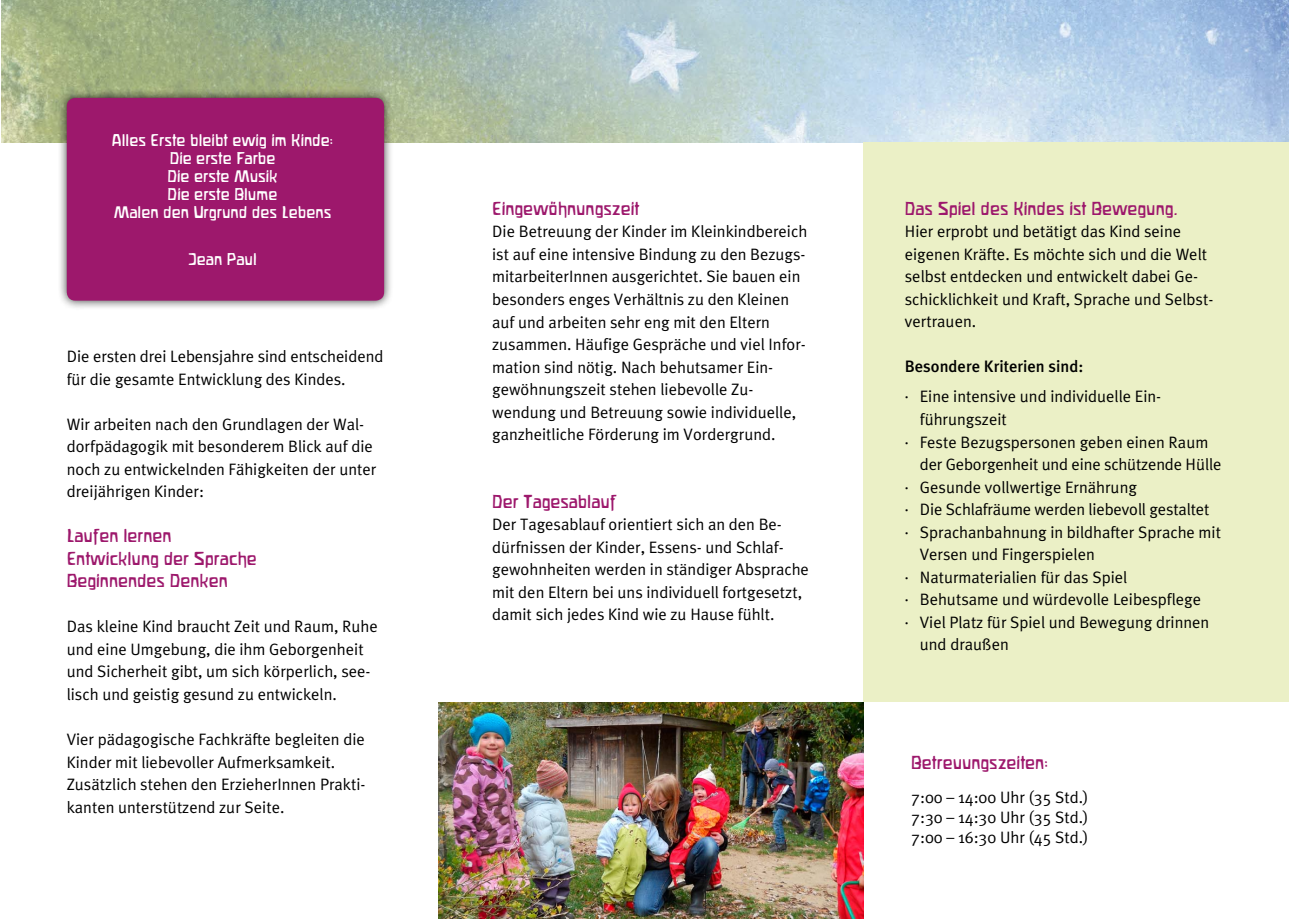
<style>
.page{position:relative;width:1289px;height:919px;background:#fff}
.page>*{position:absolute;margin:0;border:0;box-sizing:border-box;transform-origin:0 0}
.t1{font:16.5px/22.5px "Meta Plus OT Normal";color:#000}
.t2{font:16.5px/22.5px "Waldorfschrift";color:#9d186c}
.t3{font:16.5px "Meta Plus OT Medium";color:#000}
.t4{font:15px/18px "Waldorfschrift";color:#fff;text-align:center}
.s1{font-family:"The Sans"}
</style>
<div class="page">
<img style="left:1px;top:0;width:1287px;height:142px">
<div style="left:863px;top:142px;width:425px;height:560px;background:#ebf0c6"></div>
<div style="left:57px;top:88px;width:337px;height:222px;background:#000;opacity:.75"></div>
<div style="left:67px;top:98px;width:317px;height:202px;background:#9d186c;border-radius:9px"></div>
<img style="left:438px;top:702px;width:425px;height:216px">
<p class="t4" style="left:112px;top:131px;width:223px">Alles Erste bleibt ewig im Kinde:<br>Die erste Farbe<br>Die erste Musik<br>Die erste Blume<br>Malen den Urgrund des Lebens</p>
<p class="t4" style="left:188px;top:250px;width:70px">Jean Paul</p>
<p class="t1" style="left:67px;top:345px;width:318px">Die ersten drei Lebensjahre sind entscheidend für die gesamte Entwicklung des Kindes.</p>
<p class="t1" style="left:67px;top:412px;width:311px">Wir arbeiten nach den Grundlagen der Wal&shy;dorfpädagogik mit besonderem Blick auf die noch zu entwickelnden Fähigkeiten der unter dreijährigen Kinder:</p>
<p class="t2" style="left:67px;top:524px;width:191px">Laufen lernen<br>Entwicklung der Sprache<br>Beginnendes Denken</p>
<p class="t1" style="left:67px;top:615px;width:312px">Das kleine Kind braucht Zeit und Raum, Ruhe und eine Umgebung, die ihm Geborgenheit und Sicherheit gibt, um sich körperlich, see&shy;lisch und geistig gesund zu entwickeln.</p>
<p class="t1" style="left:67px;top:727px;width:300px">Vier pädagogische Fachkräfte begleiten die Kinder mit liebevoller Aufmerksamkeit.<br>Zusätzlich stehen den ErzieherInnen Prakti&shy;kanten unterstützend zur Seite.</p>
<p class="t2" style="left:492px;top:197px;width:149px">Eingewöhnungszeit</p>
<p class="t1" style="left:492px;top:220px;width:316px">Die Betreuung der Kinder im Kleinkindbereich ist auf eine intensive Bindung zu den Bezugs&shy;mitarbeiterInnen ausgerichtet. Sie bauen ein besonders enges Verhältnis zu den Kleinen auf und arbeiten sehr eng mit den Eltern zusammen. Häufige Gespräche und viel Infor&shy;mation sind nötig. Nach behutsamer Ein&shy;gewöhnungszeit stehen liebevolle Zu&shy;wendung und Betreuung sowie individuelle, ganzheitliche Förderung im Vordergrund.</p>
<p class="t2" style="left:492px;top:490px;width:126px">Der Tagesablauf</p>
<p class="t1" style="left:492px;top:513px;width:318px">Der Tagesablauf orientiert sich an den Be&shy;dürfnissen der Kinder, Essens- und Schlaf&shy;gewohnheiten werden in ständiger Absprache mit den Eltern bei uns individuell fortgesetzt, damit sich jedes Kind wie zu Hause fühlt.</p>
<p class="t2" style="left:904px;top:197px;width:274px">Das Spiel des Kindes ist Bewegung.</p>
<p class="t1" style="left:904px;top:220px;width:310px">Hier erprobt und betätigt das Kind seine eigenen Kräfte. Es möchte sich und die Welt selbst entdecken und entwickelt dabei Ge&shy;schicklichkeit und Kraft, Sprache und Selbst&shy;vertrauen.</p>
<p class="t3" style="left:904px;top:357px;width:180px">Besondere Kriterien sind:</p>
<p class="t1" style="left:904px;top:385px;width:258px"><span class="s1">·</span> Eine intensive und individuelle Ein-</p>
<p class="t1" style="left:919px;top:408px;width:88px">führungszeit</p>
<p class="t1" style="left:904px;top:430px;width:305px"><span class="s1">·</span> Feste Bezugspersonen geben einen Raum</p>
<p class="t1" style="left:919px;top:453px;width:303px">der Geborgenheit und eine schützende Hülle</p>
<p class="t1" style="left:904px;top:475px;width:234px"><span class="s1">·</span> Gesunde vollwertige Ernährung</p>
<p class="t1" style="left:904px;top:498px;width:306px"><span class="s1">·</span> Die Schlafräume werden liebevoll gestaltet</p>
<p class="t1" style="left:904px;top:520px;width:318px"><span class="s1">·</span> Sprachanbahnung in bildhafter Sprache mit</p>
<p class="t1" style="left:919px;top:543px;width:176px">Versen und Fingerspielen</p>
<p class="t1" style="left:904px;top:565px;width:224px"><span class="s1">·</span> Naturmaterialien für das Spiel</p>
<p class="t1" style="left:904px;top:588px;width:298px"><span class="s1">·</span> Behutsame und würdevolle Leibespflege</p>
<p class="t1" style="left:904px;top:610px;width:306px"><span class="s1">·</span> Viel Platz für Spiel und Bewegung drinnen</p>
<p class="t1" style="left:919px;top:633px;width:90px">und draußen</p>
<p class="t2" style="left:911px;top:750px;width:138px">Betreuungszeiten:</p>
<p class="t1" style="left:911px;top:787px;width:179px;line-height:19.8px;text-align:justify">7:00 – 14:00 Uhr (35 Std.)<br>7:30 – 14:30 Uhr (35 Std.)<br>7:00 – 16:30 Uhr (45 Std.)</p>
</div>
